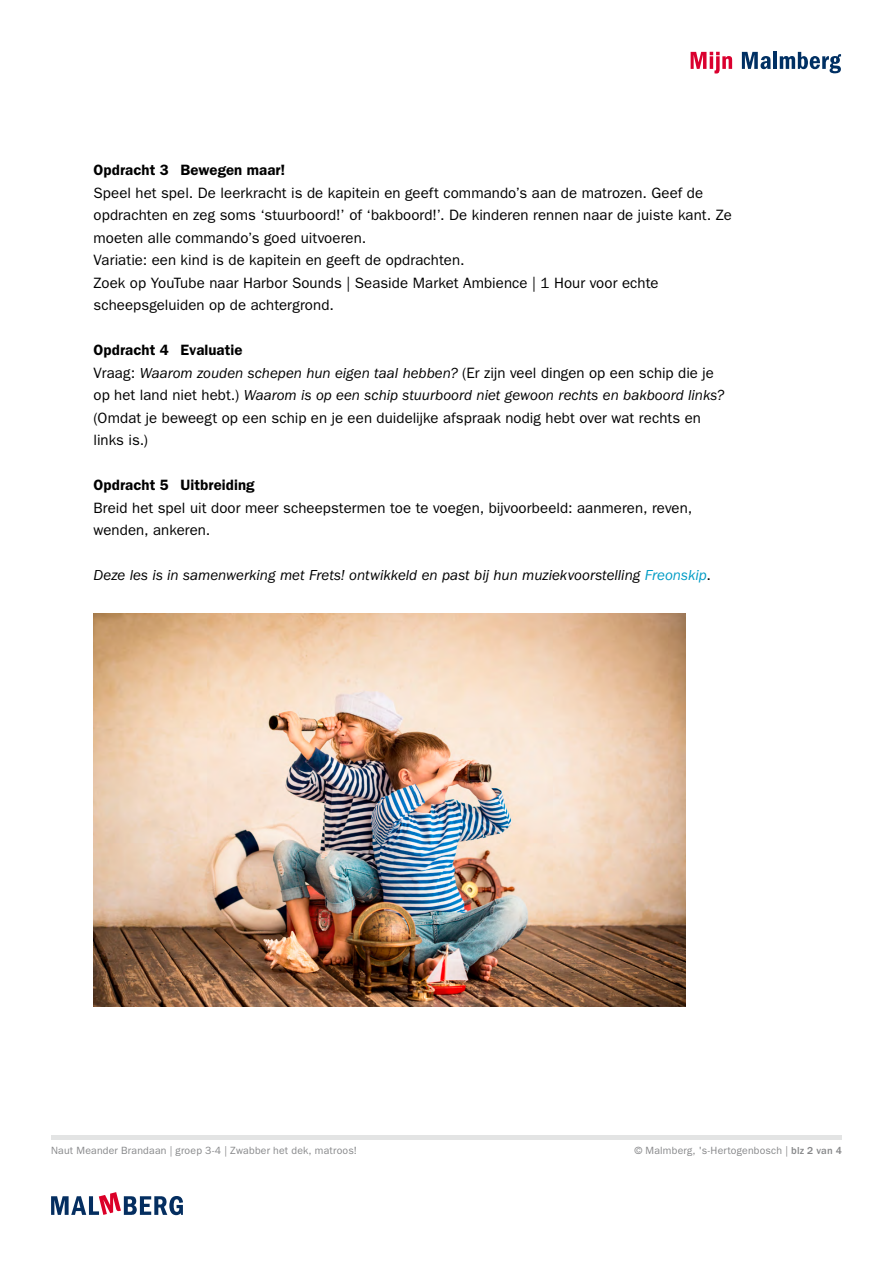
<style>
.page{position:relative;width:893px;height:1263px;background:#fff}
.page>*{position:absolute;margin:0;border:0;box-sizing:border-box;transform-origin:0 0}
.t1{font:15px/22.5px "ITC Franklin Gothic Std";letter-spacing:.005em;color:#000}
.t2{font:italic 15px "ITC Franklin Gothic Std";color:#000}
.t3{font:600 15px "ITC Franklin Gothic Std";letter-spacing:.005em;color:#000}
.t4{font:10.5px "ITC Franklin Gothic Std";letter-spacing:.02em;color:#87888a}
.s1{font-weight:600}
.s2{font-style:italic}
.s3{color:#009cc5}
.s4{font-style:normal}
.s5{font-weight:500}
</style>
<div class="page">
<svg style="left:691px;top:52px;width:41px;height:22px"></svg>
<svg style="left:742px;top:52px;width:29px;height:17px"></svg>
<hr style="left:773px;top:52px;width:4px;height:17px;background:#003063">
<svg style="left:780px;top:52px;width:61px;height:21px"></svg>
<div style="left:51px;top:1135px;width:791px;height:5px;background:#e3e4e4"></div>
<svg style="left:51px;top:1192px;width:132px;height:23px"></svg>
<img style="left:94px;top:614px;width:591px;height:393px">
<p class="t3" style="left:94px;top:161px;width:193px">Opdracht 3 Bewegen maar!</p>
<p class="t1" style="left:94px;top:181px;width:640px">Speel het spel. De leerkracht is de kapitein en geeft commando’s aan de matrozen. Geef de opdrachten en zeg soms ‘stuurboord!’ of ‘bakboord!’. De kinderen rennen naar de juiste kant. Ze moeten alle commando’s goed uitvoeren.<br>Variatie: een kind is de kapitein en geeft de opdrachten.<br>Zoek op YouTube naar Harbor Sounds | Seaside Market Ambience | 1 Hour voor echte scheepsgeluiden op de achtergrond.</p>
<p class="t1" style="left:94px;top:339px;width:632px"><span class="s1">Opdracht 4 Evaluatie<br></span>Vraag: <span class="s2">Waarom zouden schepen hun eigen taal hebben?</span> (Er zijn veel dingen op een schip die je op het land niet hebt.) <span class="s2">Waarom is op een schip stuurboord niet gewoon rechts en bakboord links? </span>(Omdat je beweegt op een schip en je een duidelijke afspraak nodig hebt over wat rechts en links is.)</p>
<p class="t3" style="left:94px;top:476px;width:163px">Opdracht 5 Uitbreiding</p>
<p class="t1" style="left:94px;top:496px;width:600px">Breid het spel uit door meer scheepstermen toe te voegen, bijvoorbeeld: aanmeren, reven, wenden, ankeren.</p>
<p class="t2" style="left:94px;top:567px;width:619px">Deze les is in samenwerking met Frets! ontwikkeld en past bij hun muziekvoorstelling <span class="s3">Freonskip</span><span class="s4">.</span></p>
<p class="t4" style="left:51px;top:1144px;width:308px">Naut Meander Brandaan | groep 3-4 | Zwabber het dek, matroos!</p>
<p class="t4" style="left:634px;top:1144px;width:209px">© Malmberg, 's-Hertogenbosch | <span class="s5">blz 2 van 4</span></p>
</div>
